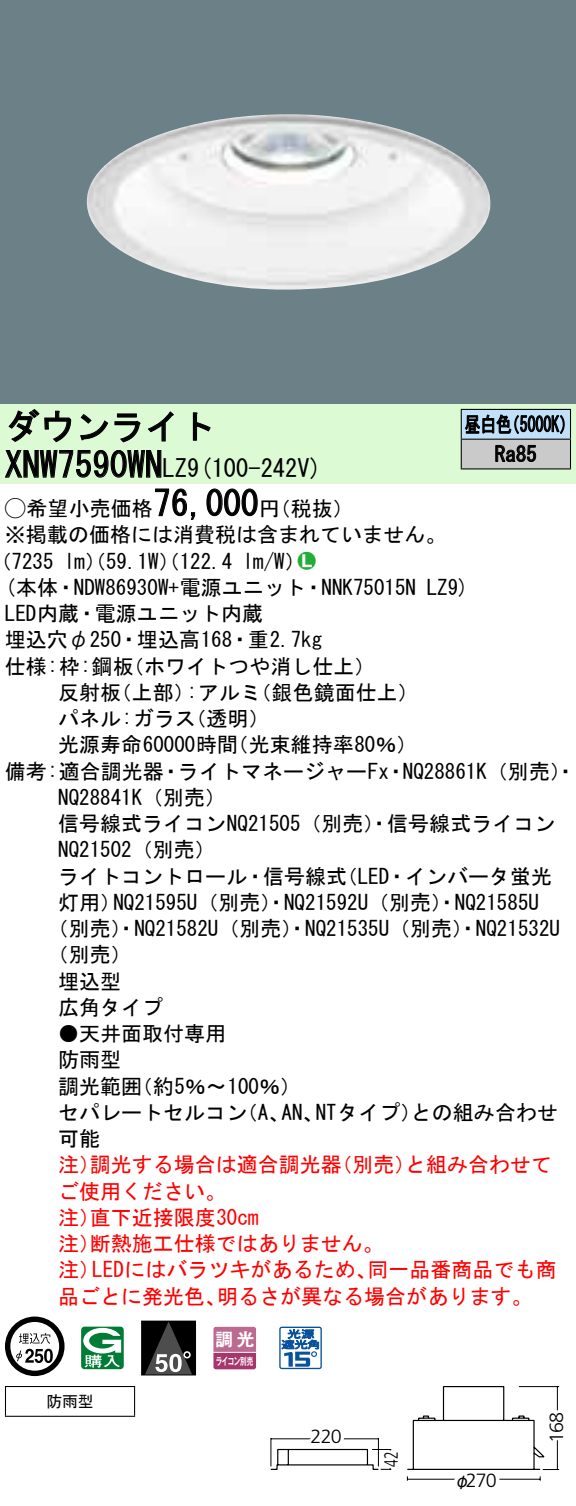
<style>
.page{position:relative;width:576px;height:1506px;background:#fff}
.page>*{position:absolute;margin:0;border:0;box-sizing:border-box;transform-origin:0 0}
.t1{font:35px "MS Gothic";color:#000}
.t2{font:24.5px "MS Gothic";color:#000}
.t3{font:21px/26.2px "MS Gothic";color:#000}
.t4{font:21px/26.2px "MS Gothic";color:#f00}
.t5{font:21px/29.8px "MS Gothic";color:#000;scale:.75 1}
.t6{font:21px "Ford Classification 1";color:#23ac38}
.t7{font:300 19.25px "Frutiger LT Std";letter-spacing:-.045em;color:#000}
.t8{font:300 19.25px "Frutiger LT Std";letter-spacing:-.045em;color:#000;scale:.72 1}
.t9{font:17.5px "Gothic MB101 Pro De Bold 90 pv RKSJ H";color:#fff}
.t10{font:15.75px "MS Gothic";color:#000}
.t11{font:15.75px "Gothic MB101 Pro Regular 90 pv RKSJ H";color:#000}
.t12{font:10.15px "Gothic MB101 Pro De Bold 90 pv RKSJ H";letter-spacing:-.05em;color:#fff;scale:.65 1}
.s1{font-size:24.5px}
.s2{font-family:"Ford Classification 1"}
.s3{color:#fff}
</style>
<div class="page">
<div style="left:0;top:0;width:575px;height:404px;background:#6c8087"></div>
<img style="left:86px;top:114px;width:405px;height:176px">
<div style="left:0;top:404px;width:575px;height:79px;background:#dcfad4"></div>
<svg style="left:8px;top:409px;width:64px;height:34px"></svg>
<svg style="left:80px;top:413px;width:60px;height:30px"></svg>
<svg style="left:147px;top:411px;width:26px;height:31px"></svg>
<svg style="left:192px;top:412px;width:19px;height:29px"></svg>
<svg style="left:5px;top:450px;width:157px;height:28px"></svg>
<svg style="left:155px;top:488px;width:41px;height:32px"></svg>
<svg style="left:206px;top:488px;width:52px;height:29px"></svg>
<svg style="left:5px;top:1317px;width:59px;height:59px"></svg>
<svg style="left:44px;top:1349px;width:9px;height:14px"></svg>
<svg style="left:81px;top:1327px;width:43px;height:42px"></svg>
<div style="left:141px;top:1321px;width:54px;height:54px;background:#000"></div>
<svg style="left:146px;top:1323px;width:46px;height:50px"></svg>
<div style="left:141px;top:1321px;width:55px;height:54px;border:1px solid #000"></div>
<svg style="left:213px;top:1327px;width:43px;height:42px;background:#b45883"></svg>
<hr style="left:213px;top:1352px;width:43px;height:1px;background:#fff">
<svg style="left:279px;top:1327px;width:43px;height:42px"></svg>
<hr style="left:5px;top:1386px;width:130px;height:1px;background:#000">
<svg style="left:5px;top:1387px;width:1px;height:29px"></svg>
<svg style="left:134px;top:1387px;width:1px;height:29px"></svg>
<hr style="left:5px;top:1416px;width:130px;height:1px;background:#000">
<div style="left:461px;top:409px;width:109px;height:30px;background:#c1e1fa"></div>
<div style="left:461px;top:439px;width:109px;height:30px;background:#cacaca"></div>
<hr style="left:460px;top:409px;width:110px;height:1px;background:#000">
<hr style="left:569px;top:410px;width:2px;height:29px;background:#000">
<hr style="left:460px;top:439px;width:110px;height:1px;background:#000">
<hr style="left:569px;top:440px;width:2px;height:28px;background:#000">
<hr style="left:460px;top:468px;width:110px;height:2px;background:#000">
<svg style="left:460px;top:410px;width:104px;height:58px"></svg>
<svg style="left:270px;top:1386px;width:290px;height:95px"></svg>
<h1 class="t1" style="left:5px;top:409px;width:212px">ダウンライト</h1>
<p class="t2" style="left:187px;top:456px;width:136px">(9 100-242 (V</p>
<h1 class="t1" style="left:5px;top:447px;width:184px">XNW7590WN<span class="s1">LZ</span></h1>
<h1 class="t1" style="left:153px;top:486px;width:106px">76,000</h1>
<p class="t3" style="left:5px;top:495px;width:442px"><span class="s2">A</span>希望小売価格<br>※掲載の価格には消費税は含まれていません。</p>
<p class="t6" style="left:298px;top:550px;width:19px">2<span class="s3">7</span></p>
<p class="t3" style="left:259px;top:495px;width:96px">（円税抜(</p>
<p class="t3" style="left:243px;top:548px;width:64px">l m (W/</p>
<p class="t3" style="left:-9px;top:548px;width:65px">（7235</p>
<p class="t3" style="left:64px;top:548px;width:169px">lm）（59.1 ）（W 122.4</p>
<p class="t5" style="left:494px;top:409px;width:57px;text-indent:-30px">昼白色<br>Ra85</p>
<p class="t5" style="left:504px;top:409px;width:96px">（5000 (K</p>
<p class="t3" style="left:5px;top:574px;width:412px">(本体・NDW86930 +W 電源ユニット・NNK75015N</p>
<p class="t3" style="left:5px;top:600px;width:259px">LED内蔵・電源ユニット内蔵</p>
<p class="t3" style="left:5px;top:627px;width:318px">埋込穴φ250・埋込高168・重2.7kg</p>
<p class="t3" style="left:123px;top:653px;width:253px">（ホワイトつや消し仕上(</p>
<p class="t3" style="left:5px;top:653px;width:130px">仕様枠: :鋼板</p>
<p class="t3" style="left:58px;top:679px;width:64px">反射板</p>
<p class="t3" style="left:111px;top:679px;width:85px">（上部）</p>
<p class="t3" style="left:187px;top:679px;width:76px">:アルミ</p>
<p class="t3" style="left:58px;top:705px;width:139px">パネル:ガラス</p>
<p class="t3" style="left:185px;top:705px;width:86px">（透明(</p>
<p class="t3" style="left:250px;top:679px;width:169px">（銀色鏡面仕上(</p>
<p class="t3" style="left:58px;top:732px;width:181px">光源寿命60000時間</p>
<p class="t3" style="left:227px;top:732px;width:191px">（光束維持率80％(</p>
<p class="t3" style="left:426px;top:574px;width:44px">LZ (9</p>
<p class="t3" style="left:178px;top:758px;width:212px">ライトマネージャーFx</p>
<p class="t3" style="left:5px;top:758px;width:160px">備考:適合調光器</p>
<p class="t3" style="left:58px;top:784px;width:169px">NQ28841 （K 別売(</p>
<p class="t3" style="left:58px;top:810px;width:498px">信号線式ライコンNQ21505（別売）・信号線式ライコン</p>
<p class="t3" style="left:58px;top:837px;width:159px">NQ21502（別売(</p>
<p class="t3" style="left:336px;top:863px;width:217px">（LED・インバータ蛍光</p>
<p class="t3" style="left:402px;top:758px;width:175px">NQ28861 （K 別売・(</p>
<p class="t3" style="left:160px;top:758px;width:23px">・</p>
<p class="t3" style="left:385px;top:758px;width:22px">・</p>
<p class="t3" style="left:113px;top:863px;width:427px;text-indent:-55px">ライトコントロール・信号線式<br>NQ21595 （U 別売）・NQ21592 （U 別売）・NQ21585U</p>
<p class="t3" style="left:58px;top:889px;width:64px">灯用）</p>
<p class="t3" style="left:48px;top:915px;width:513px">（別売）・NQ21582 （U 別売）・NQ21535 （U 別売）・NQ21532U</p>
<p class="t3" style="left:48px;top:942px;width:86px">（別売(</p>
<p class="t3" style="left:58px;top:968px;width:65px">埋込型</p>
<p class="t3" style="left:58px;top:994px;width:106px">広角タイプ</p>
<p class="t3" style="left:58px;top:1020px;width:170px">●天井面取付専用防雨型</p>
<p class="t3" style="left:132px;top:1073px;width:171px">（約5％〜100％(</p>
<p class="t3" style="left:58px;top:1073px;width:85px">調光範囲</p>
<p class="t3" style="left:315px;top:1099px;width:107px">NTタイプ）</p>
<p class="t3" style="left:411px;top:1099px;width:148px">との組み合わせ</p>
<p class="t3" style="left:58px;top:1099px;width:190px">セパレートセルコン可能</p>
<p class="t3" style="left:237px;top:1099px;width:54px">（、A</p>
<p class="t3" style="left:281px;top:1099px;width:43px">AN、</p>
<p class="t4" style="left:90px;top:1152px;width:253px">調光する場合は適合調光器</p>
<p class="t4" style="left:331px;top:1152px;width:85px">（別売）</p>
<p class="t4" style="left:405px;top:1152px;width:148px">と組み合わせて</p>
<p class="t4" style="left:58px;top:1152px;width:43px">注）</p>
<p class="t4" style="left:58px;top:1178px;width:169px">ご使用ください。</p>
<p class="t4" style="left:90px;top:1204px;width:170px">直下近接限度30cm</p>
<p class="t4" style="left:90px;top:1204px;width:295px;text-indent:-32px">注）<br>断熱施工仕様ではありません。</p>
<p class="t4" style="left:58px;top:1230px;width:43px">注）</p>
<p class="t4" style="left:92px;top:1257px;width:286px">LEDにはバラツキがあるため、</p>
<p class="t4" style="left:367px;top:1257px;width:190px">同一品番商品でも商</p>
<p class="t4" style="left:58px;top:1257px;width:43px">注）</p>
<p class="t4" style="left:58px;top:1283px;width:169px">品ごとに発光色、</p>
<p class="t4" style="left:217px;top:1283px;width:317px">明るさが異なる場合があります。</p>
<p class="t9" style="left:215px;top:1325px;width:41px">調光</p>
<p class="t10" style="left:46px;top:1394px;width:49px">防雨型</p>
<p class="t12" style="left:216px;top:1352px;width:59px">ライコン別売</p>
<p class="t7" style="left:310px;top:1426px;width:33px">220</p>
<p class="t8" style="left:380px;top:1467px;width:22px;rotate:-90deg">42</p>
<p class="t7" style="left:466px;top:1470px;width:32px">270</p>
<p class="t11" style="left:454px;top:1467px;width:17px">φ</p>
<p class="t7" style="left:545px;top:1443px;width:32px;rotate:-90deg">168</p>
</div>
